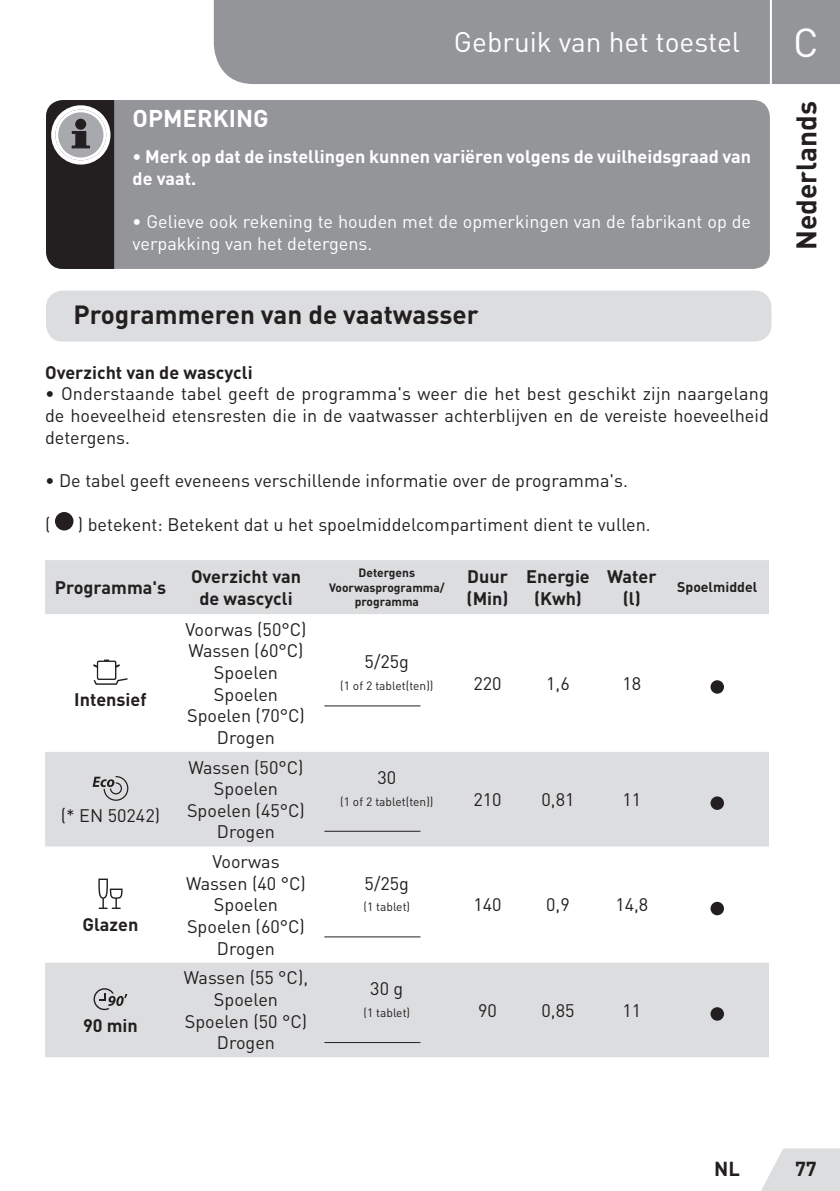
<style>
.page{position:relative;width:840px;height:1191px;background:#fff}
.page>*{position:absolute;margin:0;border:0;box-sizing:border-box;transform-origin:0 0}
.t1{font:40px "DIN Pro";color:#fff}
.t2{font:28px "DIN Pro";color:#fff}
.t3{font:700 28px "DIN Pro";color:#231f20}
.t4{font:700 26px "DIN Pro";color:#231f20}
.t5{font:700 24px "DIN Pro";color:#fff}
.t6{font:700 20px "DIN Pro";color:#231f20}
.t7{font:18px/21.6px "DIN Pro";color:#231f20;text-align:center}
.t8{font:700 18px/21.6px "DIN Pro";color:#231f20;text-align:center}
.t9{font:18px/21.6px "DIN Pro";color:#fff}
.t10{font:700 18px/21.6px "DIN Pro";color:#fff}
.t11{font:700 14px "DIN Pro";color:#231f20}
.t12{font:12px "DIN Pro";color:#231f20}
.t13{font:700 12px/14.4px "DIN Pro";color:#231f20;text-align:center}
.s1{font-weight:700}
</style>
<div class="page">
<svg style="left:761px;top:1148px;width:78px;height:43px;background:#e1e2e3"></svg>
<div style="left:214px;top:0;width:625px;height:84px;background:#939598"></div>
<hr style="left:769px;top:0;width:2px;height:94px;background:#fff">
<div style="left:46px;top:100px;width:723px;height:169px;background:#939598;border-radius:17px"></div>
<svg style="left:46px;top:100px;width:68px;height:169px;background:#4a4748"></svg>
<div style="left:75px;top:119px;width:11px;height:11px;background:#231f20;border-radius:50%"></div>
<div style="left:46px;top:290px;width:725px;height:51px;background:#dcdddf;border-radius:17px"></div>
<div style="left:55px;top:512px;width:18px;height:18px;background:#231f20;border-radius:50%"></div>
<svg style="left:45px;top:560px;width:723px;height:497px"></svg>
<svg style="left:93px;top:659px;width:35px;height:26px"></svg>
<div style="left:710px;top:680px;width:13px;height:13px;background:#231f20;border-radius:50%"></div>
<svg style="left:92px;top:776px;width:36px;height:25px"></svg>
<div style="left:710px;top:796px;width:13px;height:14px;background:#231f20;border-radius:50%"></div>
<svg style="left:98px;top:878px;width:24px;height:31px"></svg>
<div style="left:710px;top:901px;width:13px;height:14px;background:#231f20;border-radius:50%"></div>
<svg style="left:93px;top:988px;width:34px;height:22px"></svg>
<div style="left:710px;top:1007px;width:13px;height:13px;background:#231f20;border-radius:50%"></div>
<hr style="left:324px;top:705px;width:96px;height:1px;background:#231f20">
<hr style="left:324px;top:830px;width:96px;height:1px;background:#231f20">
<hr style="left:324px;top:936px;width:96px;height:1px;background:#231f20">
<hr style="left:324px;top:1042px;width:96px;height:1px;background:#231f20">
<h2 class="t2" style="left:453px;top:23px;width:287px">Gebruik van het toestel</h2>
<h3 class="t5" style="left:132px;top:102px;width:137px">OPMERKING</h3>
<p class="t10" style="left:132px;top:145px;width:619px">• Merk op dat de instellingen kunnen variëren volgens de vuilheidsgraad van de vaat.</p>
<p class="t9" style="left:132px;top:210px;width:619px"><span class="s1">•</span> Gelieve ook rekening te houden met de opmerkingen van de fabrikant op de verpakking van het detergens.</p>
<h3 class="t4" style="left:73px;top:297px;width:406px">Programmeren van de vaatwasser</h3>
<p class="t8" style="left:45px;top:361px;width:209px">Overzicht van de wascycli</p>
<p class="t7" style="left:45px;top:382px;width:725px;text-align:justify">• Onderstaande tabel geeft de programma's weer die het best geschikt zijn naargelang de hoeveelheid etensresten die in de vaatwasser achterblijven en de vereiste hoeveelheid detergens.</p>
<p class="t7" style="left:45px;top:469px;width:584px">• De tabel geeft eveneens verschillende informatie over de programma's.</p>
<p class="t7" style="left:45px;top:512px;width:7px">(</p>
<p class="t7" style="left:78px;top:512px;width:574px">) betekent: Betekent dat u het spoelmiddelcompartiment dient te vullen.</p>
<p class="t8" style="left:55px;top:576px;width:113px">Programma's</p>
<p class="t8" style="left:191px;top:565px;width:111px">Overzicht van de wascycli</p>
<p class="t13" style="left:329px;top:565px;width:117px">Detergens<br>Voorwasprogramma/ programma</p>
<p class="t8" style="left:466px;top:565px;width:43px;text-align:left">Duur (Min)</p>
<p class="t8" style="left:526px;top:565px;width:65px">Energie (Kwh)</p>
<p class="t8" style="left:607px;top:565px;width:51px">Water (l)</p>
<p class="t8" style="left:74px;top:688px;width:74px">Intensief</p>
<p class="t7" style="left:61px;top:804px;width:101px">(* EN 50242)</p>
<p class="t8" style="left:83px;top:912px;width:57px">Glazen</p>
<p class="t8" style="left:83px;top:1013px;width:56px">90 min</p>
<p class="t7" style="left:185px;top:618px;width:122px">Voorwas (50°C)<br>Wassen (60°C)<br>Spoelen<br>Spoelen<br>Spoelen (70°C)<br>Drogen</p>
<p class="t7" style="left:187px;top:755px;width:119px">Wassen (50°C)<br>Spoelen<br>Spoelen (45°C)<br>Drogen</p>
<p class="t7" style="left:186px;top:850px;width:121px">Voorwas<br>Wassen (40 °C)<br>Spoelen<br>Spoelen (60°C)<br>Drogen</p>
<p class="t7" style="left:184px;top:966px;width:126px">Wassen (55 °C),<br>Spoelen<br>Spoelen (50 °C)<br>Drogen</p>
<p class="t7" style="left:364px;top:650px;width:46px">5/25g</p>
<p class="t12" style="left:340px;top:677px;width:95px">(1 of 2 tablet(ten))</p>
<p class="t7" style="left:473px;top:672px;width:30px">220</p>
<p class="t7" style="left:546px;top:672px;width:25px">1,6</p>
<p class="t7" style="left:622px;top:672px;width:20px">18</p>
<p class="t7" style="left:377px;top:766px;width:20px">30</p>
<p class="t12" style="left:340px;top:793px;width:95px">(1 of 2 tablet(ten))</p>
<p class="t7" style="left:473px;top:788px;width:30px">210</p>
<p class="t7" style="left:541px;top:788px;width:34px">0,81</p>
<p class="t7" style="left:622px;top:788px;width:20px">11</p>
<p class="t7" style="left:364px;top:872px;width:46px">5/25g</p>
<p class="t12" style="left:363px;top:899px;width:48px">(1 tablet)</p>
<p class="t7" style="left:473px;top:893px;width:30px">140</p>
<p class="t7" style="left:546px;top:893px;width:25px">0,9</p>
<p class="t7" style="left:615px;top:893px;width:34px">14,8</p>
<p class="t7" style="left:370px;top:977px;width:35px">30 g</p>
<p class="t12" style="left:363px;top:1004px;width:48px">(1 tablet)</p>
<p class="t7" style="left:478px;top:998px;width:20px">90</p>
<p class="t7" style="left:541px;top:998px;width:34px">0,85</p>
<p class="t7" style="left:622px;top:998px;width:20px">11</p>
<p class="t11" style="left:676px;top:578px;width:81px">Spoelmiddel</p>
<h1 class="t1" style="left:792px;top:15px;width:27px">C</h1>
<h2 class="t3" style="left:787px;top:250px;width:150px;rotate:-90deg">Nederlands</h2>
<p class="t6" style="left:713px;top:1155px;width:27px">NL</p>
<p class="t6" style="left:794px;top:1155px;width:23px">77</p>
</div>
